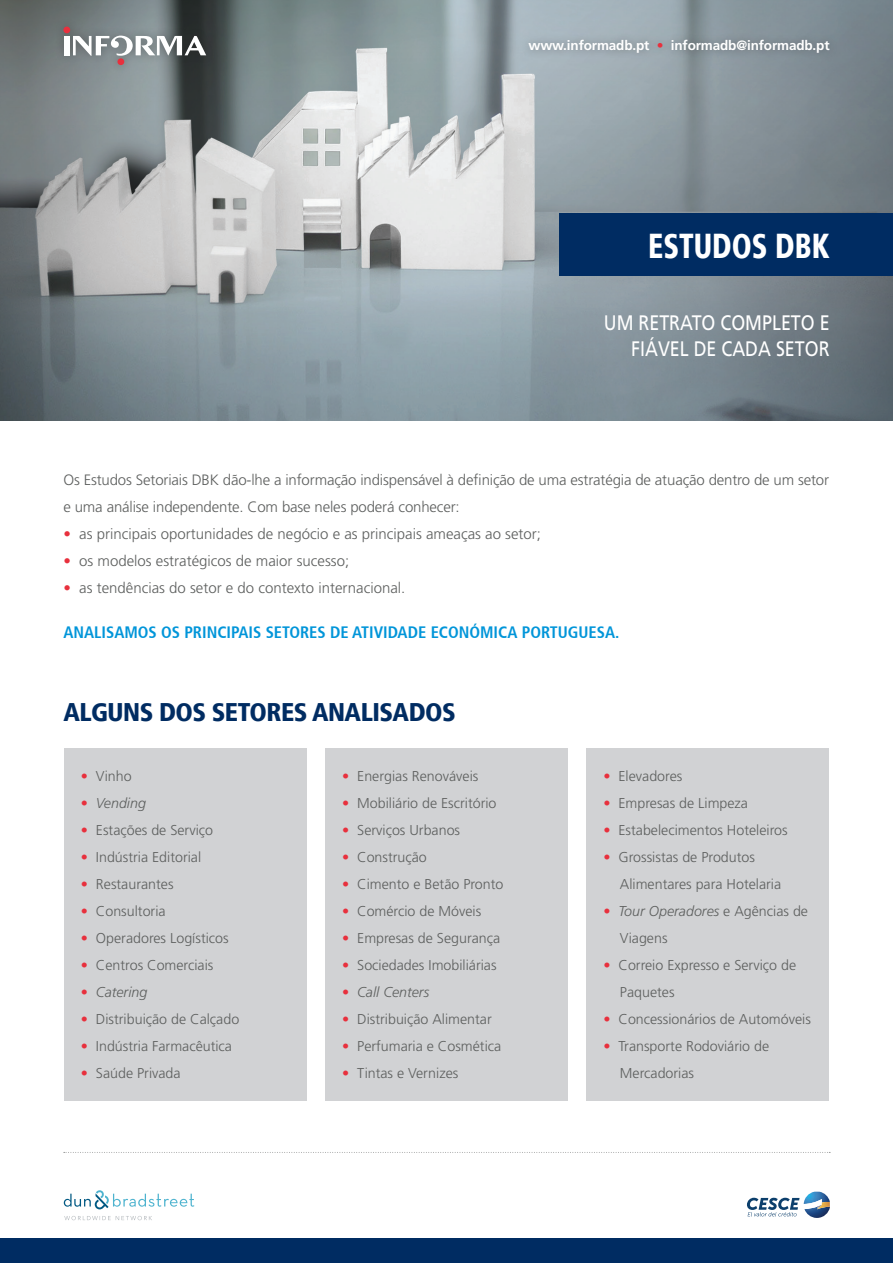
<style>
.page{position:relative;width:893px;height:1263px;background:#fff}
.page>*{position:absolute;margin:0;border:0;box-sizing:border-box;transform-origin:0 0}
.t1{font:900 condensed 34.5px "Frutiger 77";color:#fff;scale:.85 1}
.t2{font:900 condensed 25.5px "Frutiger 77";letter-spacing:-.02em;color:#002c62}
.t3{font:21px/25.5px "Frutiger";color:#fff;text-align:right;scale:.85 1}
.t4{font:700 condensed 16.5px "Frutiger 67";color:#0095d9}
.t5{font:300 15px/27px "Frutiger";letter-spacing:-.01em;color:#5d5f5e}
.t6{font:300 14.25px/27px "Frutiger";color:#5d5f5e}
.t7{font:italic 300 14.25px "Frutiger";color:#5d5f5e}
.t8{font:700 13.5px "Frutiger";letter-spacing:-.01em;color:#fff}
.s1{font-weight:300;color:#e8303d}
.s2{color:#e8303d}
.s3{font-style:normal;color:#e8303d}
.s4{font-style:italic}
</style>
<div class="page">
<img style="left:0;top:0;width:893px;height:421px">
<div style="left:560px;top:214px;width:333px;height:62px;background:#002c62"></div>
<div style="left:520px;top:31px;width:318px;height:30px;background:#231f20;opacity:.36"></div>
<div style="left:55px;top:18px;width:159px;height:56px;background:#231f20;opacity:.36"></div>
<div style="left:64px;top:36px;width:5px;height:19px;background:#fff"></div>
<div style="left:63px;top:27px;width:7px;height:6px;background:#e8303d;border-radius:50%"></div>
<div style="left:117px;top:58px;width:7px;height:7px;background:#e8303d;border-radius:50%"></div>
<svg style="left:73px;top:36px;width:133px;height:20px"></svg>
<svg style="left:747px;top:1191px;width:83px;height:27px"></svg>
<div style="left:0;top:1238px;width:893px;height:25px;background:#002c62"></div>
<svg style="left:64px;top:1190px;width:130px;height:19px"></svg>
<svg style="left:64px;top:1216px;width:88px;height:4px"></svg>
<svg style="left:64px;top:1152px;width:766px;height:1px"></svg>
<div style="left:64px;top:748px;width:243px;height:352px;background:#d1d2d4"></div>
<div style="left:325px;top:748px;width:243px;height:352px;background:#d1d2d4"></div>
<div style="left:586px;top:748px;width:243px;height:352px;background:#d1d2d4"></div>
<p class="t8" style="left:528px;top:38px;width:303px">www.informadb.pt <span class="s1">•</span> informadb@informadb.pt</p>
<p class="t1" style="left:648px;top:225px;width:215px">ESTUDOS DBK</p>
<p class="t3" style="left:604px;top:310px;width:267px">UM RETRATO COMPLETO E<br>FIÁVEL DE CADA SETOR</p>
<p class="t5" style="left:63px;top:467px;width:767px">Os Estudos Setoriais DBK dão-lhe a informação indispensável à definição de uma estratégia de atuação dentro de um setor e uma análise independente. Com base neles poderá conhecer:</p>
<p class="t5" style="left:63px;top:521px;width:479px"><span class="s2">•</span> as principais oportunidades de negócio e as principais ameaças ao setor;</p>
<p class="t5" style="left:63px;top:548px;width:287px"><span class="s2">•</span> os modelos estratégicos de maior sucesso;</p>
<p class="t5" style="left:63px;top:575px;width:344px"><span class="s2">•</span> as tendências do setor e do contexto internacional.</p>
<p class="t4" style="left:63px;top:623px;width:558px">ANALISAMOS OS PRINCIPAIS SETORES DE ATIVIDADE ECONÓMICA PORTUGUESA.</p>
<p class="t2" style="left:63px;top:697px;width:394px">ALGUNS DOS SETORES ANALISADOS</p>
<p class="t6" style="left:81px;top:763px;width:52px"><span class="s2">•</span> Vinho</p>
<p class="t7" style="left:81px;top:795px;width:67px"><span class="s3">•</span> Vending</p>
<p class="t6" style="left:81px;top:817px;width:134px"><span class="s2">•</span> Estações de Serviço</p>
<p class="t6" style="left:81px;top:844px;width:122px"><span class="s2">•</span> Indústria Editorial</p>
<p class="t6" style="left:81px;top:871px;width:94px"><span class="s2">•</span> Restaurantes</p>
<p class="t6" style="left:81px;top:898px;width:86px"><span class="s2">•</span> Consultoria</p>
<p class="t6" style="left:81px;top:925px;width:149px"><span class="s2">•</span> Operadores Logísticos</p>
<p class="t6" style="left:81px;top:952px;width:134px"><span class="s2">•</span> Centros Comerciais</p>
<p class="t7" style="left:81px;top:984px;width:68px"><span class="s3">•</span> Catering</p>
<p class="t6" style="left:81px;top:1006px;width:160px"><span class="s2">•</span> Distribuição de Calçado</p>
<p class="t6" style="left:81px;top:1033px;width:153px"><span class="s2">•</span> Indústria Farmacêutica</p>
<p class="t6" style="left:81px;top:1060px;width:101px"><span class="s2">•</span> Saúde Privada</p>
<p class="t6" style="left:342px;top:763px;width:138px"><span class="s2">•</span> Energias Renováveis</p>
<p class="t6" style="left:342px;top:790px;width:156px"><span class="s2">•</span> Mobiliário de Escritório</p>
<p class="t6" style="left:342px;top:817px;width:119px"><span class="s2">•</span> Serviços Urbanos</p>
<p class="t6" style="left:342px;top:844px;width:86px"><span class="s2">•</span> Construção</p>
<p class="t6" style="left:342px;top:871px;width:163px"><span class="s2">•</span> Cimento e Betão Pronto</p>
<p class="t6" style="left:342px;top:898px;width:141px"><span class="s2">•</span> Comércio de Móveis</p>
<p class="t6" style="left:342px;top:925px;width:160px"><span class="s2">•</span> Empresas de Segurança</p>
<p class="t6" style="left:342px;top:952px;width:156px"><span class="s2">•</span> Sociedades Imobiliárias</p>
<p class="t7" style="left:342px;top:984px;width:89px"><span class="s3">•</span> Call Centers</p>
<p class="t6" style="left:342px;top:1006px;width:151px"><span class="s2">•</span> Distribuição Alimentar</p>
<p class="t6" style="left:342px;top:1033px;width:161px"><span class="s2">•</span> Perfumaria e Cosmética</p>
<p class="t6" style="left:342px;top:1060px;width:118px"><span class="s2">•</span> Tintas e Vernizes</p>
<p class="t6" style="left:603px;top:763px;width:80px"><span class="s2">•</span> Elevadores</p>
<p class="t6" style="left:603px;top:790px;width:146px"><span class="s2">•</span> Empresas de Limpeza</p>
<p class="t6" style="left:603px;top:817px;width:186px"><span class="s2">•</span> Estabelecimentos Hoteleiros</p>
<p class="t6" style="left:620px;top:844px;width:163px;text-indent:-16px"><span class="s2">•</span> Grossistas de Produtos<br>Alimentares para Hotelaria</p>
<p class="t6" style="left:620px;top:898px;width:190px;text-indent:-16px"><span class="s2">•</span> <span class="s4">Tour Operadores</span> e Agências de<br>Viagens</p>
<p class="t6" style="left:620px;top:952px;width:178px;text-indent:-16px"><span class="s2">•</span> Correio Expresso e Serviço de<br>Paquetes</p>
<p class="t6" style="left:603px;top:1006px;width:209px"><span class="s2">•</span> Concessionários de Automóveis</p>
<p class="t6" style="left:620px;top:1033px;width:151px;text-indent:-16px"><span class="s2">•</span> Transporte Rodoviário de<br>Mercadorias</p>
</div>
